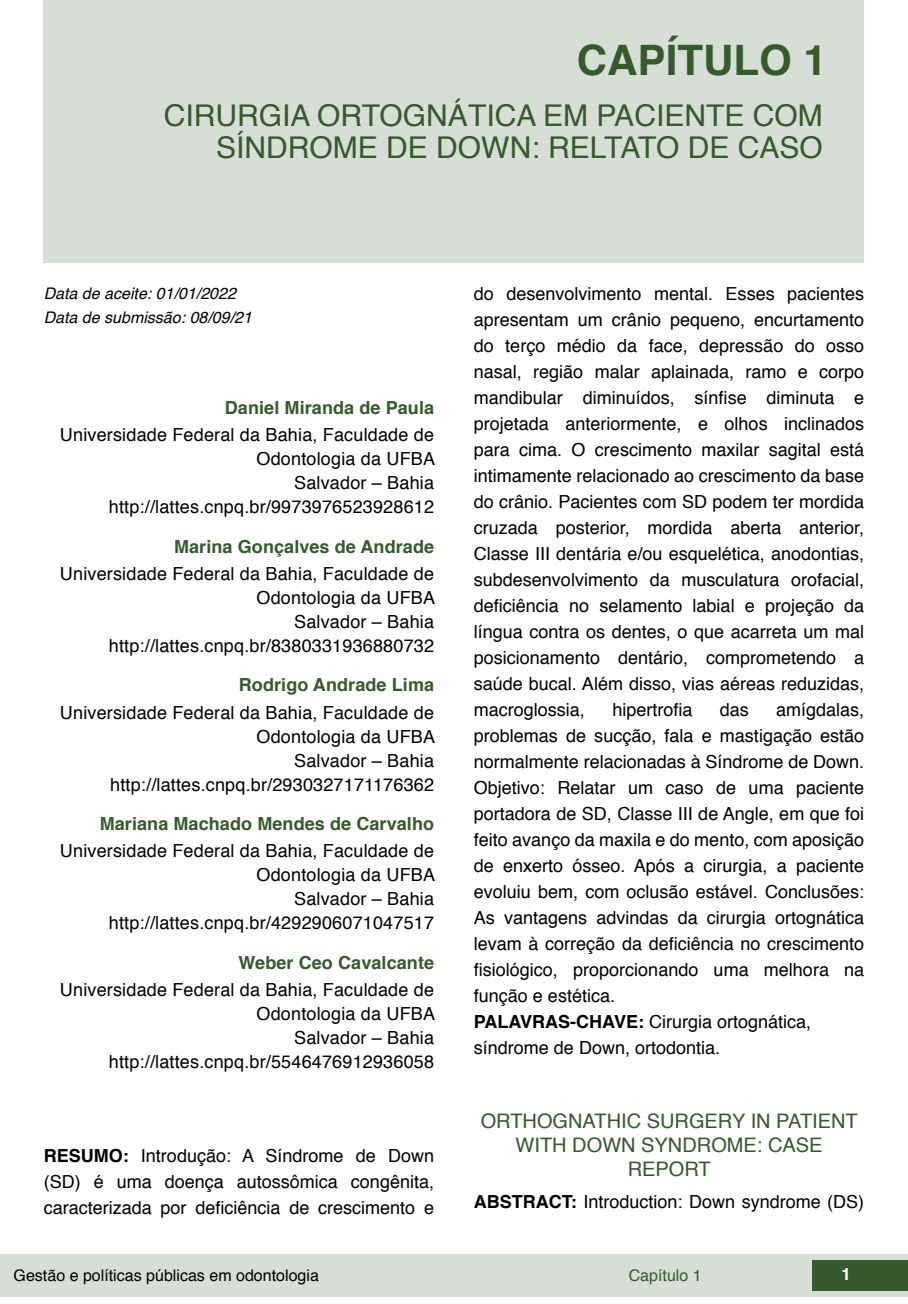
<style>
.page{position:relative;width:908px;height:1304px;background:#fff}
.page>*{position:absolute;margin:0;border:0;box-sizing:border-box;transform-origin:0 0}
.capítulos{font:700 42px "Helvetica";color:#36592e}
.nome_artigos{font:30px/32px "Helvetica";color:#36592e;text-align:right}
.título_Inglês{font:20px/24px "Helvetica";color:#36592e;text-align:center}
.Resumos_e_PC_TXT{font:18px/26px "Helvetica";color:#000;text-align:justify}
.info_autores{font:18px/24px "Helvetica";letter-spacing:.01em;color:#000;text-align:right}
.nome_autores{font:700 18px "Helvetica";letter-spacing:.005em;color:#36592e}
.t1{font:700 16.8px "Helvetica";color:#fff}
.data{font:italic 16px "Helvetica";color:#000}
.t2{font:16px "Helvetica";color:#000}
.t3{font:16px "Helvetica";color:#36592e}
.s1{font-weight:700}
</style>
<div class="page">
<div style="left:0;top:1254px;width:906px;height:43px;background:#d7ded5"></div>
<div style="left:812px;top:1261px;width:95px;height:30px;background:#36592e"></div>
<div style="left:44px;top:0;width:819px;height:263px;background:#d7ded5"></div>
<p class="capítulos" style="left:576px;top:26px;width:251px">CAPÍTULO 1</p>
<p class="nome_artigos" style="left:164px;top:101px;width:660px">CIRURGIA ORTOGNÁTICA EM PACIENTE COM<br>SÍNDROME DE DOWN: RELTATO DE CASO</p>
<p class="data" style="left:44px;top:280px;width:194px">Data de aceite: 01/01/2022</p>
<p class="data" style="left:44px;top:304px;width:210px">Data de submissão: 08/09/21</p>
<p class="nome_autores" style="left:225px;top:393px;width:211px">Daniel Miranda de Paula</p>
<p class="info_autores" style="left:60px;top:424px;width:376px">Universidade Federal da Bahia, Faculdade de<br>Odontologia da UFBA</p>
<p class="info_autores" style="left:294px;top:471px;width:141px">Salvador – Bahia</p>
<p class="info_autores" style="left:109px;top:495px;width:326px">http://lattes.cnpq.br/9973976523928612</p>
<p class="nome_autores" style="left:174px;top:532px;width:261px">Marina Gonçalves de Andrade</p>
<p class="info_autores" style="left:60px;top:562px;width:376px">Universidade Federal da Bahia, Faculdade de<br>Odontologia da UFBA</p>
<p class="info_autores" style="left:294px;top:610px;width:141px">Salvador – Bahia</p>
<p class="info_autores" style="left:109px;top:634px;width:326px">http://lattes.cnpq.br/8380331936880732</p>
<p class="nome_autores" style="left:239px;top:670px;width:197px">Rodrigo Andrade Lima</p>
<p class="info_autores" style="left:60px;top:701px;width:376px">Universidade Federal da Bahia, Faculdade de<br>Odontologia da UFBA</p>
<p class="info_autores" style="left:294px;top:749px;width:141px">Salvador – Bahia</p>
<p class="info_autores" style="left:110px;top:773px;width:325px">http://lattes.cnpq.br/2930327171176362</p>
<p class="nome_autores" style="left:100px;top:809px;width:336px">Mariana Machado Mendes de Carvalho</p>
<p class="info_autores" style="left:60px;top:839px;width:376px">Universidade Federal da Bahia, Faculdade de<br>Odontologia da UFBA</p>
<p class="info_autores" style="left:294px;top:887px;width:141px">Salvador – Bahia</p>
<p class="info_autores" style="left:109px;top:911px;width:326px">http://lattes.cnpq.br/4292906071047517</p>
<p class="nome_autores" style="left:238px;top:948px;width:197px">Weber Ceo Cavalcante</p>
<p class="info_autores" style="left:60px;top:978px;width:376px">Universidade Federal da Bahia, Faculdade de<br>Odontologia da UFBA</p>
<p class="info_autores" style="left:294px;top:1026px;width:141px">Salvador – Bahia</p>
<p class="info_autores" style="left:109px;top:1050px;width:326px">http://lattes.cnpq.br/5546476912936058</p>
<p class="Resumos_e_PC_TXT" style="left:44px;top:1143px;width:392px"><span class="s1">RESUMO:</span> Introdução: A Síndrome de Down (SD) é uma doença autossômica congênita, caracterizada por deficiência de crescimento e</p>
<p class="Resumos_e_PC_TXT" style="left:473px;top:281px;width:392px">do desenvolvimento mental. Esses pacientes apresentam um crânio pequeno, encurtamento do terço médio da face, depressão do osso nasal, região malar aplainada, ramo e corpo mandibular diminuídos, sínfise diminuta e projetada anteriormente, e olhos inclinados para cima. O crescimento maxilar sagital está intimamente relacionado ao crescimento da base do crânio. Pacientes com SD podem ter mordida cruzada posterior, mordida aberta anterior, Classe III dentária e/ou esquelética, anodontias, subdesenvolvimento da musculatura orofacial, deficiência no selamento labial e projeção da língua contra os dentes, o que acarreta um mal posicionamento dentário, comprometendo a saúde bucal. Além disso, vias aéreas reduzidas, macroglossia,</p>
<p class="Resumos_e_PC_TXT" style="left:473px;top:697px;width:392px;text-indent:302px">amígdalas, problemas de sucção, fala e mastigação estão normalmente relacionadas à Síndrome de Down.<br>Objetivo: Relatar um caso de uma paciente portadora de SD, Classe III de Angle, em que foi feito avanço da maxila e do mento, com aposição de enxerto ósseo. Após a cirurgia, a paciente evoluiu bem, com oclusão estável. Conclusões:<br>As vantagens advindas da cirurgia ortognática levam à correção da deficiência no crescimento fisiológico, proporcionando uma melhora na função e estética.</p>
<p class="Resumos_e_PC_TXT" style="left:473px;top:1009px;width:339px"><span class="s1">PALAVRAS-CHAVE:</span> Cirurgia ortognática, síndrome de Down, ortodontia.</p>
<p class="Resumos_e_PC_TXT" style="left:612px;top:697px;width:82px">hipertrofia</p>
<p class="Resumos_e_PC_TXT" style="left:719px;top:697px;width:31px">das</p>
<p class="título_Inglês" style="left:480px;top:1110px;width:378px">ORTHOGNATHIC SURGERY IN PATIENT<br>WITH DOWN SYNDROME: CASE<br>REPORT</p>
<p class="Resumos_e_PC_TXT" style="left:473px;top:1189px;width:392px"><span class="s1">ABSTRACT:</span> Introduction: Down syndrome (DS)</p>
<p class="t2" style="left:14px;top:1263px;width:307px">Gestão e políticas públicas em odontologia</p>
<p class="t3" style="left:628px;top:1263px;width:74px">Capítulo 1</p>
<p class="t1" style="left:841px;top:1261px;width:11px">1</p>
</div>
